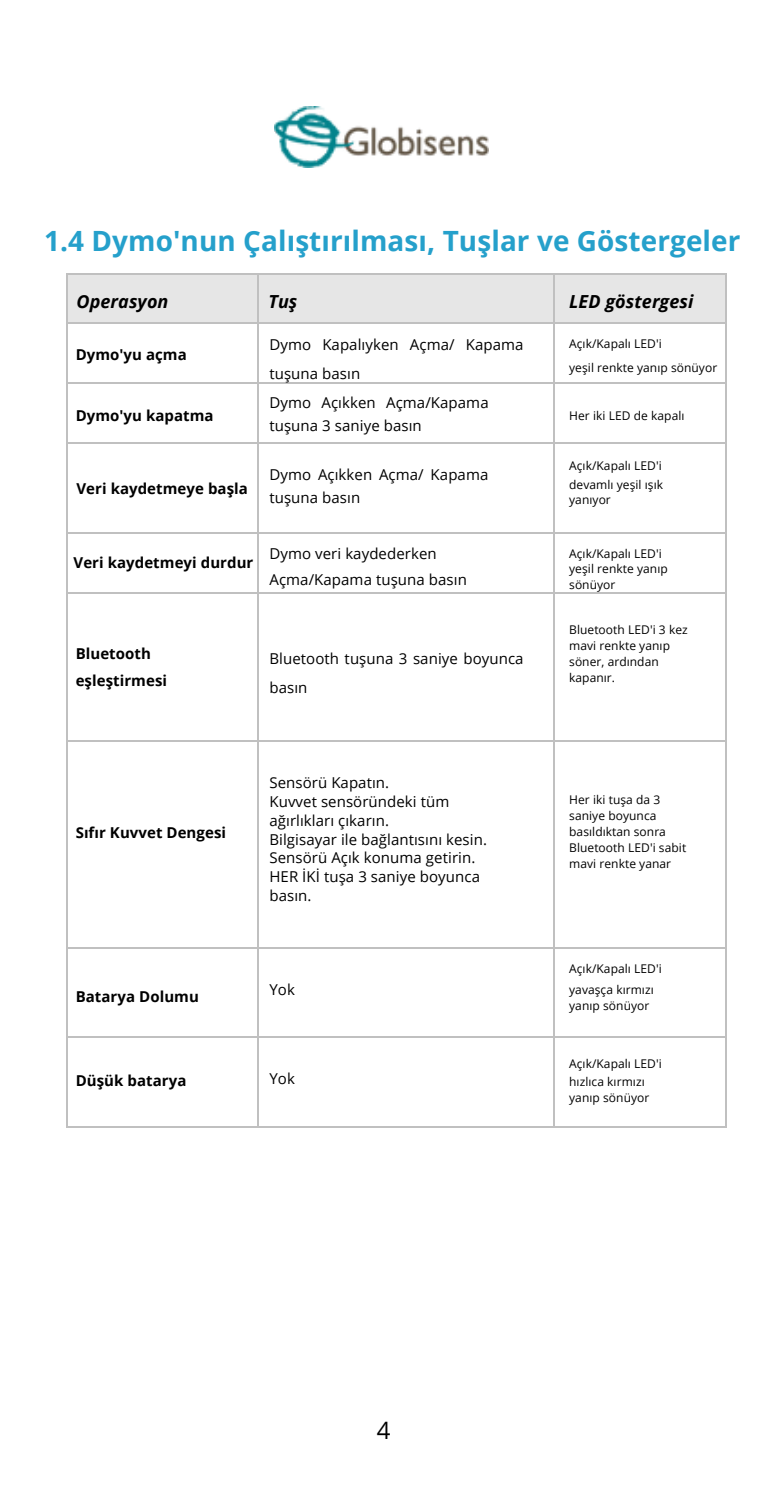
<style>
.page{position:relative;width:765px;height:1488px;background:#fff}
.page>*{position:absolute;margin:0;border:0;box-sizing:border-box;transform-origin:0 0}
.t1{font:700 27.9px "Open Sans";letter-spacing:.005em;color:#25a0cb}
.t2{font:24px "Open Sans";color:#000}
.t3{font:italic 700 18px "Open Sans";letter-spacing:.005em;color:#000}
.t4{font:15px/18.9px "Open Sans";letter-spacing:.005em;color:#000}
.t5{font:700 15px "Open Sans";letter-spacing:.005em;color:#000}
.t6{font:12px/15.9px "Open Sans";letter-spacing:.005em;color:#000}
</style>
<div class="page">
<img style="left:275px;top:106px;width:213px;height:61px">
<div style="left:67px;top:274px;width:190px;height:48px;background:#e6e6e6"></div>
<div style="left:259px;top:274px;width:295px;height:48px;background:#e6e6e6"></div>
<div style="left:555px;top:274px;width:170px;height:48px;background:#e6e6e6"></div>
<hr style="left:68px;top:273px;width:189px;height:1px;background:#c0c0c0">
<hr style="left:259px;top:273px;width:295px;height:1px;background:#c0c0c0">
<hr style="left:555px;top:273px;width:170px;height:1px;background:#c0c0c0">
<hr style="left:66px;top:274px;width:2px;height:48px;background:#c0c0c0">
<hr style="left:257px;top:274px;width:2px;height:48px;background:#c0c0c0">
<hr style="left:554px;top:274px;width:1px;height:48px;background:#c0c0c0">
<hr style="left:725px;top:274px;width:2px;height:48px;background:#c0c0c0">
<hr style="left:68px;top:322px;width:189px;height:1px;background:#c0c0c0">
<hr style="left:259px;top:322px;width:295px;height:1px;background:#c0c0c0">
<hr style="left:555px;top:322px;width:170px;height:1px;background:#c0c0c0">
<hr style="left:66px;top:323px;width:2px;height:59px;background:#c0c0c0">
<hr style="left:257px;top:323px;width:2px;height:59px;background:#c0c0c0">
<hr style="left:554px;top:323px;width:1px;height:59px;background:#c0c0c0">
<hr style="left:725px;top:323px;width:2px;height:59px;background:#c0c0c0">
<hr style="left:68px;top:382px;width:189px;height:1px;background:#c0c0c0">
<hr style="left:259px;top:382px;width:295px;height:1px;background:#c0c0c0">
<hr style="left:555px;top:382px;width:170px;height:1px;background:#c0c0c0">
<hr style="left:66px;top:383px;width:2px;height:59px;background:#c0c0c0">
<hr style="left:257px;top:383px;width:2px;height:59px;background:#c0c0c0">
<hr style="left:554px;top:383px;width:1px;height:59px;background:#c0c0c0">
<hr style="left:725px;top:383px;width:2px;height:59px;background:#c0c0c0">
<hr style="left:68px;top:442px;width:189px;height:1px;background:#c0c0c0">
<hr style="left:259px;top:442px;width:295px;height:1px;background:#c0c0c0">
<hr style="left:555px;top:442px;width:170px;height:1px;background:#c0c0c0">
<hr style="left:66px;top:443px;width:2px;height:89px;background:#c0c0c0">
<hr style="left:257px;top:443px;width:2px;height:89px;background:#c0c0c0">
<hr style="left:554px;top:443px;width:1px;height:89px;background:#c0c0c0">
<hr style="left:725px;top:443px;width:2px;height:89px;background:#c0c0c0">
<hr style="left:68px;top:532px;width:189px;height:1px;background:#c0c0c0">
<hr style="left:259px;top:532px;width:295px;height:1px;background:#c0c0c0">
<hr style="left:555px;top:532px;width:170px;height:1px;background:#c0c0c0">
<hr style="left:66px;top:533px;width:2px;height:59px;background:#c0c0c0">
<hr style="left:257px;top:533px;width:2px;height:59px;background:#c0c0c0">
<hr style="left:554px;top:533px;width:1px;height:59px;background:#c0c0c0">
<hr style="left:725px;top:533px;width:2px;height:59px;background:#c0c0c0">
<hr style="left:68px;top:592px;width:189px;height:1px;background:#c0c0c0">
<hr style="left:259px;top:592px;width:295px;height:1px;background:#c0c0c0">
<hr style="left:555px;top:592px;width:170px;height:1px;background:#c0c0c0">
<hr style="left:66px;top:593px;width:2px;height:147px;background:#c0c0c0">
<hr style="left:257px;top:593px;width:2px;height:147px;background:#c0c0c0">
<hr style="left:554px;top:593px;width:1px;height:147px;background:#c0c0c0">
<hr style="left:725px;top:593px;width:2px;height:147px;background:#c0c0c0">
<hr style="left:68px;top:740px;width:189px;height:1px;background:#c0c0c0">
<hr style="left:259px;top:740px;width:295px;height:1px;background:#c0c0c0">
<hr style="left:555px;top:740px;width:170px;height:1px;background:#c0c0c0">
<hr style="left:66px;top:741px;width:2px;height:206px;background:#c0c0c0">
<hr style="left:257px;top:741px;width:2px;height:206px;background:#c0c0c0">
<hr style="left:554px;top:741px;width:1px;height:206px;background:#c0c0c0">
<hr style="left:725px;top:741px;width:2px;height:206px;background:#c0c0c0">
<hr style="left:68px;top:947px;width:189px;height:1px;background:#c0c0c0">
<hr style="left:259px;top:947px;width:295px;height:1px;background:#c0c0c0">
<hr style="left:555px;top:947px;width:170px;height:1px;background:#c0c0c0">
<hr style="left:66px;top:948px;width:2px;height:88px;background:#c0c0c0">
<hr style="left:257px;top:948px;width:2px;height:88px;background:#c0c0c0">
<hr style="left:554px;top:948px;width:1px;height:88px;background:#c0c0c0">
<hr style="left:725px;top:948px;width:2px;height:88px;background:#c0c0c0">
<hr style="left:68px;top:1036px;width:189px;height:2px;background:#c0c0c0">
<hr style="left:259px;top:1036px;width:295px;height:2px;background:#c0c0c0">
<hr style="left:555px;top:1036px;width:170px;height:2px;background:#c0c0c0">
<hr style="left:66px;top:1038px;width:2px;height:88px;background:#c0c0c0">
<hr style="left:68px;top:1126px;width:189px;height:1px;background:#c0c0c0">
<hr style="left:257px;top:1038px;width:2px;height:88px;background:#c0c0c0">
<hr style="left:259px;top:1126px;width:295px;height:1px;background:#c0c0c0">
<hr style="left:554px;top:1038px;width:1px;height:88px;background:#c0c0c0">
<hr style="left:555px;top:1126px;width:170px;height:1px;background:#c0c0c0">
<hr style="left:725px;top:1038px;width:2px;height:88px;background:#c0c0c0">
<h1 class="t1" style="left:44px;top:221px;width:698px">1.4 Dymo'nun Çalıştırılması, Tuşlar ve Göstergeler</h1>
<h3 class="t3" style="left:77px;top:289px;width:93px">Operasyon</h3>
<h3 class="t3" style="left:268px;top:289px;width:31px">Tuş</h3>
<h3 class="t3" style="left:569px;top:289px;width:126px">LED göstergesi</h3>
<p class="t4" style="left:269px;top:330px;width:256px;line-height:28.8px">Dymo Kapalıyken Açma/ Kapama tuşuna basın</p>
<p class="t6" style="left:569px;top:335px;width:94px">Açık/Kapalı LED'i</p>
<p class="t5" style="left:76px;top:343px;width:113px">Dymo'yu açma</p>
<p class="t6" style="left:569px;top:359px;width:150px">yeşil renkte yanıp sönüyor</p>
<p class="t5" style="left:76px;top:405px;width:139px">Dymo'yu kapatma</p>
<p class="t5" style="left:77px;top:478px;width:173px">Veri kaydetmeye başla</p>
<p class="t5" style="left:74px;top:551px;width:181px">Veri kaydetmeyi durdur</p>
<p class="t4" style="left:269px;top:390px;width:221px;line-height:23.7px">Dymo Açıkken Açma/Kapama tuşuna 3 saniye basın</p>
<p class="t4" style="left:269px;top:463px;width:220px;line-height:22.5px">Dymo Açıkken Açma/ Kapama tuşuna basın</p>
<p class="t4" style="left:269px;top:539px;width:199px;line-height:26.4px">Dymo veri kaydederken<br>Açma/Kapama tuşuna basın</p>
<p class="t6" style="left:569px;top:407px;width:117px">Her iki LED de kapalı</p>
<p class="t6" style="left:569px;top:457px;width:94px">Açık/Kapalı LED'i</p>
<p class="t6" style="left:569px;top:477px;width:95px;line-height:15px">devamlı yeşil ışık yanıyor</p>
<p class="t6" style="left:569px;top:545px;width:94px">Açık/Kapalı LED'i</p>
<p class="t6" style="left:569px;top:560px;width:100px">yeşil renkte yanıp sönüyor</p>
<p class="t6" style="left:569px;top:621px;width:120px">Bluetooth LED'i 3 kez mavi renkte yanıp söner, ardından</p>
<p class="t5" style="left:76px;top:643px;width:77px">Bluetooth</p>
<p class="t4" style="left:269px;top:643px;width:256px;line-height:28.8px">Bluetooth tuşuna 3 saniye boyunca basın</p>
<p class="t5" style="left:76px;top:670px;width:93px">eşleştirmesi</p>
<p class="t6" style="left:569px;top:669px;width:47px">kapanır.</p>
<p class="t5" style="left:76px;top:821px;width:152px">Sıfır Kuvvet Dengesi</p>
<p class="t5" style="left:76px;top:986px;width:125px">Batarya Dolumu</p>
<p class="t5" style="left:76px;top:1069px;width:112px">Düşük batarya</p>
<p class="t4" style="left:269px;top:773px;width:219px">Sensörü Kapatın.<br>Kuvvet sensöründeki tüm ağırlıkları çıkarın.<br>Bilgisayar ile bağlantısını kesin.<br>Sensörü Açık konuma getirin.<br>HER İKİ tuşa 3 saniye boyunca basın.</p>
<p class="t4" style="left:269px;top:979px;width:27px">Yok</p>
<p class="t4" style="left:269px;top:1068px;width:27px">Yok</p>
<p class="t6" style="left:569px;top:791px;width:119px">Her iki tuşa da 3 saniye boyunca basıldıktan sonra<br>Bluetooth LED'i sabit mavi renkte yanar</p>
<p class="t6" style="left:569px;top:960px;width:94px">Açık/Kapalı LED'i</p>
<p class="t6" style="left:569px;top:981px;width:86px">yavaşça kırmızı yanıp sönüyor</p>
<p class="t6" style="left:569px;top:1054px;width:94px;line-height:18px">Açık/Kapalı LED'i hızlıca kırmızı</p>
<p class="t6" style="left:569px;top:1089px;width:82px">yanıp sönüyor</p>
<h2 class="t2" style="left:377px;top:1412px;width:15px">4</h2>
</div>
